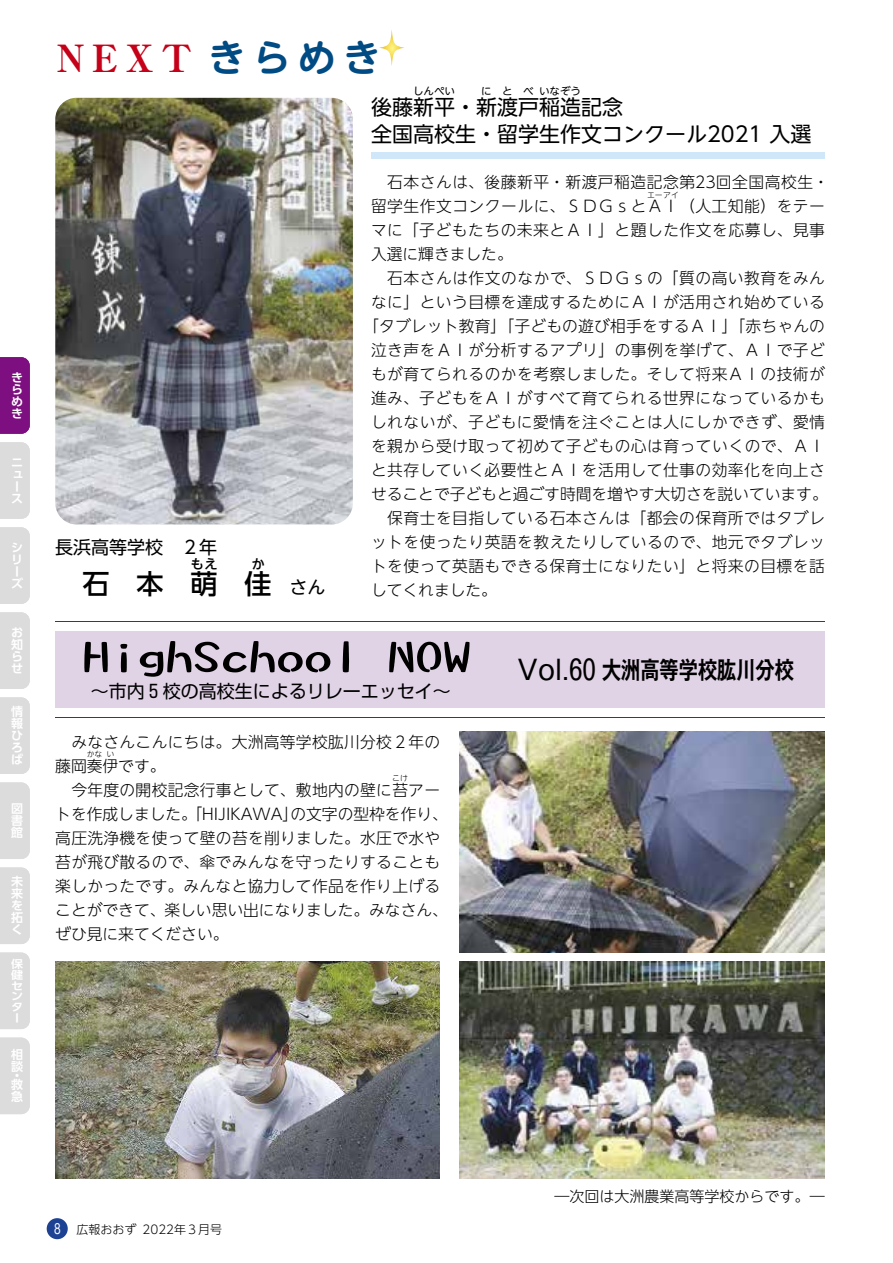
<style>
.page{position:relative;width:893px;height:1263px;background:#fff}
.page>*{position:absolute;margin:0;border:0;box-sizing:border-box;transform-origin:0 0}
.t1{font:700 expanded 37.5px "Ryumin Pr 5";color:#c50018}
.t2{font:500 27px "UD Shin Go NT Pr 6 N";color:#000}
.t3{font:700 24px "Gothic MB101 Pr 5 De";color:#000;scale:.8 1}
.t4{font:21px "UD Shin Go NT Pr 6 N";color:#000}
.t5{font:18px "Shin Go Pr 5";color:#000}
.t6{font:18px "UD Shin Go NT Pr 6 N";color:#000}
.t7{font:300 15.75px/24px "UD Shin Go NT Pr 6 N";letter-spacing:.03em;color:#000}
.t8{font:300 15.75px "UD Shin Go NT Pr 6 N";color:#000}
.t9{font:300 15.75px "UD Shin Go NT Pr 6 N";letter-spacing:.01em;color:#000}
.t10{font:300 15px "UD Shin Go NT Pr 6 N";color:#000}
.t11{font:500 13.5px "UD Shin Go NT Pr 6 N";color:#000}
.t12{font:700 12px/12px "UD Shin Go Pr 6 N De";color:#fff;text-align:justify}
.t13{font:300 12px "UD Shin Go NT Pr 6 N";color:#000}
.t14{font:700 10.8px/10.8px "UD Shin Go Pr 6 N De";color:#fff;text-align:justify;scale:1.11 1}
.t15{font:10.5px "UD Shin Go NT Pr 6 N";color:#000}
.t16{font:300 7.8px "UD Shin Go NT Pr 6 N";color:#000}
.s1{font-family:"UD Shin M Go Pr 6 N De";font-stretch:normal;color:#004b83}
.s2{font-family:"Gothic MB101 Pr 5";font-weight:400;font-size:27px}
.s3{font-family:"Shin M Go Pro";font-weight:400;font-size:13.5px;color:#fff}
</style>
<div class="page">
<div style="left:371px;top:153px;width:454px;height:6px;background:#d0e7f9"></div>
<svg style="left:379px;top:30px;width:25px;height:36px"></svg>
<img style="left:55px;top:98px;width:298px;height:426px">
<div style="left:55px;top:631px;width:770px;height:76px;background:#e1d3e6"></div>
<hr style="left:55px;top:717px;width:770px;height:1px;background:#7d0f80">
<hr style="left:55px;top:621px;width:770px;height:1px;background:#7d0f80">
<svg style="left:84px;top:641px;width:385px;height:36px"></svg>
<img style="left:459px;top:731px;width:366px;height:221px">
<img style="left:459px;top:961px;width:366px;height:217px">
<img style="left:55px;top:961px;width:385px;height:217px">
<div style="left:47px;top:1218px;width:21px;height:21px;background:#1d4294;border-radius:50%"></div>
<div style="left:0;top:357px;width:30px;height:77px;background:#7d0f80"></div>
<div style="left:0;top:442px;width:30px;height:77px;background:#dcdcdc"></div>
<div style="left:0;top:527px;width:30px;height:77px;background:#dcdcdc"></div>
<div style="left:0;top:612px;width:30px;height:77px;background:#dcdcdc"></div>
<div style="left:0;top:697px;width:30px;height:77px;background:#dcdcdc"></div>
<div style="left:0;top:782px;width:30px;height:77px;background:#dcdcdc"></div>
<div style="left:0;top:867px;width:30px;height:77px;background:#dcdcdc"></div>
<div style="left:0;top:952px;width:30px;height:77px;background:#dcdcdc"></div>
<div style="left:0;top:1037px;width:30px;height:77px;background:#dcdcdc"></div>
<p class="t12" style="left:11px;top:371px;width:13px">きらめき</p>
<p class="t12" style="left:11px;top:456px;width:13px;text-align:left">ニュース</p>
<p class="t12" style="left:11px;top:541px;width:14px;text-align:left">シリーズ</p>
<p class="t12" style="left:11px;top:626px;width:13px">お知らせ</p>
<p class="t12" style="left:11px;top:705px;width:14px">情報ひろば</p>
<p class="t12" style="left:11px;top:802px;width:13px">図書館</p>
<p class="t12" style="left:11px;top:875px;width:13px">未来を拓く</p>
<p class="t14" style="left:11px;top:958px;width:12px">保健センター</p>
<p class="t12" style="left:11px;top:1048px;width:13px">相談</p>
<p class="t12" style="left:11px;top:1071px;width:13px;line-height:9px">・救</p>
<p class="t12" style="left:11px;top:1090px;width:13px">急</p>
<p class="t12" style="left:11px;top:802px;width:13px">来を拓</p>
<p class="t12" style="left:11px;top:887px;width:13px">図書館</p>
<h1 class="t1" style="left:56px;top:28px;width:326px">NEXT <span class="s1">きらめき</span></h1>
<p class="t6" style="left:55px;top:532px;width:164px">長浜高等学校　２年</p>
<p class="t11" style="left:191px;top:553px;width:28px">もえ</p>
<h2 class="t2" style="left:83px;top:562px;width:137px">石　本　萌</h2>
<p class="t11" style="left:251px;top:553px;width:15px">か</p>
<h2 class="t2" style="left:245px;top:562px;width:28px">佳</h2>
<p class="t6" style="left:272px;top:573px;width:55px">　さん</p>
<p class="t15" style="left:413px;top:83px;width:43px">しんぺい</p>
<p class="t15" style="left:481px;top:83px;width:12px">に</p>
<p class="t15" style="left:502px;top:83px;width:12px">と</p>
<p class="t15" style="left:523px;top:83px;width:12px">べ</p>
<p class="t15" style="left:539px;top:83px;width:43px">いなぞう</p>
<h3 class="t4" style="left:371px;top:117px;width:442px">全国高校生・留学生作文コンクール2021 入選</h3>
<h3 class="t4" style="left:371px;top:90px;width:254px">後藤新平・新渡戸稲造記念</h3>
<p class="t7" style="left:371px;top:169px;width:459px">　石本さんは、後藤新平・新渡戸稲造記念第23回全国高校生・留学生作文コンクールに、ＳＤＧｓとＡＩ（人工知能）をテー</p>
<p class="t16" style="left:647px;top:189px;width:34px">エーアイ</p>
<p class="t7" style="left:371px;top:217px;width:455px">マに「子どもたちの未来とＡＩ」と題した作文を応募し、見事</p>
<p class="t8" style="left:371px;top:241px;width:143px">入選に輝きました。</p>
<p class="t7" style="left:371px;top:265px;width:455px">　石本さんは作文のなかで、ＳＤＧｓの「質の高い教育をみん</p>
<p class="t7" style="left:371px;top:289px;width:455px">なに」という目標を達成するためにＡＩが活用され始めている</p>
<p class="t9" style="left:363px;top:313px;width:463px">「タブレット教育」「子どもの遊び相手をするＡＩ」「赤ちゃんの</p>
<p class="t7" style="left:371px;top:337px;width:455px">泣き声をＡＩが分析するアプリ」の事例を挙げて、ＡＩで子ど</p>
<p class="t7" style="left:371px;top:361px;width:455px">もが育てられるのかを考察しました。そして将来ＡＩの技術が</p>
<p class="t7" style="left:371px;top:385px;width:455px">進み、子どもをＡＩがすべて育てられる世界になっているかも</p>
<p class="t7" style="left:371px;top:409px;width:455px">しれないが、子どもに愛情を注ぐことは人にしかできず、愛情</p>
<p class="t7" style="left:371px;top:433px;width:455px">を親から受け取って初めて子どもの心は育っていくので、ＡＩ</p>
<p class="t7" style="left:371px;top:457px;width:455px">と共存していく必要性とＡＩを活用して仕事の効率化を向上さ</p>
<p class="t8" style="left:371px;top:481px;width:458px">せることで子どもと過ごす時間を増やす大切さを説いています。</p>
<p class="t7" style="left:371px;top:505px;width:455px">　保育士を目指している石本さんは「都会の保育所ではタブレ</p>
<p class="t7" style="left:371px;top:529px;width:455px">ットを使ったり英語を教えたりしているので、地元でタブレッ</p>
<p class="t7" style="left:371px;top:553px;width:455px">トを使って英語もできる保育士になりたい」と将来の目標を話</p>
<p class="t8" style="left:371px;top:577px;width:128px">してくれました。</p>
<p class="t5" style="left:91px;top:677px;width:361px">～市内 5 校の高校生によるリレーエッセイ～</p>
<p class="t7" style="left:55px;top:729px;width:386px">　みなさんこんにちは。大洲高等学校肱川分校２年の藤岡奏伊です。</p>
<p class="t16" style="left:87px;top:748px;width:17px">かな</p>
<p class="t16" style="left:106px;top:748px;width:9px">い</p>
<p class="t7" style="left:55px;top:777px;width:386px">　今年度の開校記念行事として、敷地内の壁に苔アー</p>
<p class="t16" style="left:392px;top:772px;width:17px">こけ</p>
<p class="t7" style="left:55px;top:801px;width:394px">トを作成しました。「HIJIKAWA」の文字の型枠を作り、高圧洗浄機を使って壁の苔を削りました。水圧で水や苔が飛び散るので、傘でみんなを守ったりすることも楽しかったです。みんなと協力して作品を作り上げることができて、楽しい思い出になりました。みなさん、ぜひ見に来てください。</p>
<h3 class="t3" style="left:518px;top:650px;width:347px"><span class="s2">Vol.60</span> 大洲高等学校肱川分校</h3>
<p class="t13" style="left:54px;top:1219px;width:170px"><span class="s3">8</span> 広報おおず 2022年３月号</p>
<p class="t10" style="left:555px;top:1184px;width:272px">―次回は大洲農業高等学校からです。―</p>
</div>
